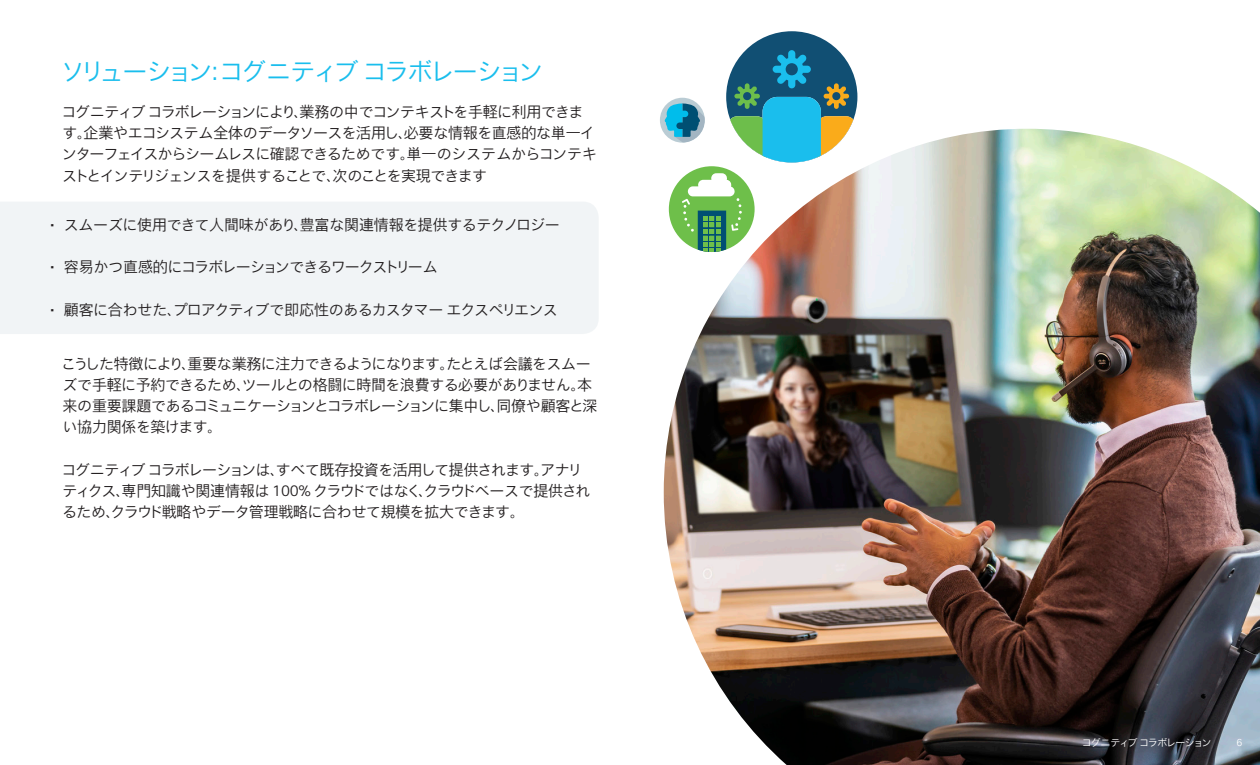
<style>
.page{position:relative;width:1260px;height:765px;background:#fff}
.page>*{position:absolute;margin:0;border:0;box-sizing:border-box;transform-origin:0 0}
.t1{font:25px "Cisco Sans JPN Light";letter-spacing:-.1em;color:#1abeed}
.Body{font:15px/21.2px "Cisco Sans JPN Light";letter-spacing:-.035em;color:#231f20}
.Body-2{font:15px "Cisco Sans JPN Light";letter-spacing:-.015em;color:#231f20}
.Body-3{font:15px "Cisco Sans JPN Light";letter-spacing:-.06em;color:#231f20}
.t2{font:10px "Cisco Sans JPN Light";letter-spacing:-.09em;color:#fff}
.t3{font:300 10px "Cisco Sans";color:#fff}
.s1{font-family:"Cisco Sans";font-weight:300}
</style>
<div class="page">
<div style="left:0;top:202px;width:598px;height:132px;background:#f1f4f6"></div>
<img style="left:664px;top:129px;width:596px;height:636px">
<div style="left:726px;top:31px;width:131px;height:131px;background:#114f73;border-radius:50%"></div>
<svg style="left:730px;top:50px;width:123px;height:113px"></svg>
<div style="left:660px;top:98px;width:45px;height:45px;background:#baccd4;border-radius:50%"></div>
<svg style="left:664px;top:103px;width:41px;height:40px"></svg>
<div style="left:676px;top:123px;width:12px;height:6px;background:#004f73;border-radius:3px"></div>
<div style="left:676px;top:111px;width:12px;height:6px;background:#00bdeb;border-radius:3px"></div>
<div style="left:669px;top:166px;width:86px;height:86px;background:#6ebf4a;border-radius:50%"></div>
<svg style="left:682px;top:173px;width:60px;height:79px"></svg>
<h2 class="t1" style="left:60px;top:56px;width:484px">ソリューション：コグニティブコラボレーション</h2>
<p class="Body" style="left:61px;top:102px;width:537px">コグニティブコラボレーションにより、業務の中でコンテキストを手軽に利用できます。企業やエコシステム全体のデータソースを活用し、必要な情報を直感的な単一インターフェイスからシームレスに確認できるためです。単一のシステムからコンテキストとインテリジェンスを提供することで、次のことを実現できます</p>
<p class="Body-2" style="left:50px;top:215px;width:511px"><span class="s1">•</span> スムーズに使用できて人間味があり、豊富な関連情報を提供するテクノロジー</p>
<p class="Body-3" style="left:50px;top:258px;width:389px"><span class="s1">•</span> 容易かつ直感的にコラボレーションできるワークストリーム</p>
<p class="Body" style="left:50px;top:300px;width:509px"><span class="s1">•</span> 顧客に合わせた、プロアクティブで即応性のあるカスタマーエクスペリエンス</p>
<p class="Body" style="left:61px;top:354px;width:538px">こうした特徴により、重要な業務に注力できるようになります。たとえば会議をスムーズで手軽に予約できるため、ツールとの格闘に時間を浪費する必要がありません。本来の重要課題であるコミュニケーションとコラボレーションに集中し、同僚や顧客と深い協力関係を築けます。</p>
<p class="Body" style="left:61px;top:460px;width:531px">コグニティブコラボレーションは、すべて既存投資を活用して提供されます。アナリティクス、専門知識や関連情報は <span class="s1">100%</span> クラウドではなく、クラウドベースで提供されるため、クラウド戦略やデータ管理戦略に合わせて規模を拡大できます。</p>
<p class="t2" style="left:1082px;top:736px;width:131px">コグニティブコラボレーション</p>
<p class="t3" style="left:1237px;top:736px;width:7px">6</p>
</div>
